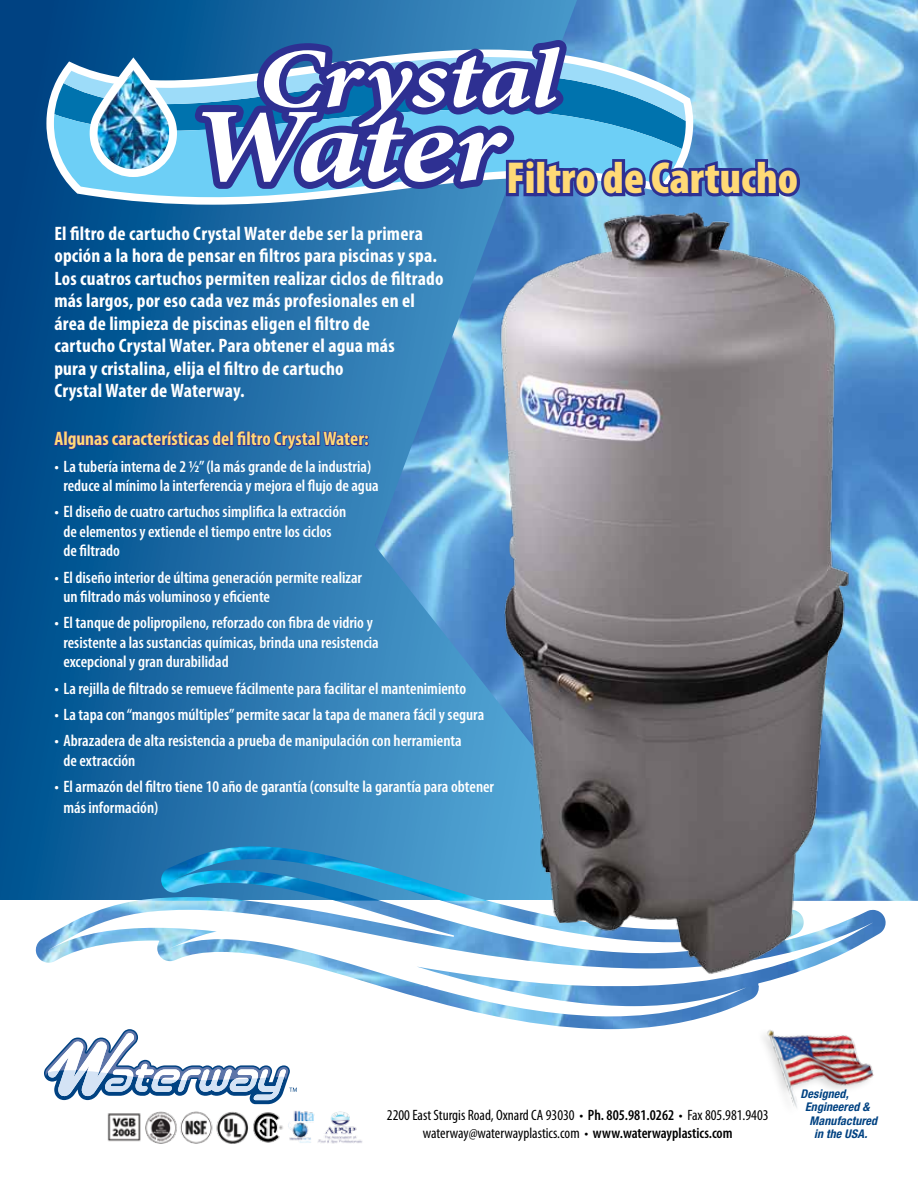
<style>
.page{position:relative;width:918px;height:1188px;background:#fff}
.page>*{position:absolute;margin:0;border:0;box-sizing:border-box;transform-origin:0 0}
.t1{font:900 condensed 45px "Myriad Pro";color:#ffd976}
.t2{font:700 condensed 19.5px/22.5px "Myriad Pro";letter-spacing:.01em;color:#fff}
.t3{font:700 condensed 19.5px "Myriad Pro";color:#ffd976}
.t4{font:600 condensed 16.5px/19.5px "Myriad Pro";color:#fff}
.t5{font:condensed 15px/18px "Myriad Pro";color:#000;text-align:center}
.t6{font:italic 700 condensed 12px "Helvetica Neue";letter-spacing:.01em;color:#004282}
.s1{font-weight:600}
</style>
<div class="page">
<svg style="left:0;top:0;width:375px;height:899px;background:#17649f"></svg>
<img style="left:76px;top:901px;width:310px;height:52px">
<img style="left:135px;top:846px;width:240px;height:55px">
<img style="left:375px;top:0;width:543px;height:901px">
<img style="left:386px;top:156px;width:532px;height:874px">
<svg style="left:54px;top:52px;width:628px;height:175px;background:#468bbb"></svg>
<svg style="left:64px;top:0;width:622px;height:158px;background:#327fb4"></svg>
<svg style="left:195px;top:40px;width:372px;height:149px;background:#357db6"></svg>
<img style="left:90px;top:57px;width:87px;height:120px">
<svg style="left:202px;top:47px;width:601px;height:155px"></svg>
<img style="left:789px;top:923px;width:82px;height:1px">
<img style="left:107px;top:1110px;width:256px;height:34px">
<div style="left:756px;top:1027px;width:119px;height:92px;background:#fff"></div>
<img style="left:760px;top:1001px;width:126px;height:107px">
<svg style="left:44px;top:1029px;width:253px;height:75px"></svg>
<svg style="left:53px;top:409px;width:316px;height:67px;background:#1b61a0"></svg>
<p class="t2" style="left:54px;top:222px;width:391px">El filtro de cartucho Crystal Water debe ser la primera opción a la hora de pensar en filtros para piscinas y spa.<br>Los cuatros cartuchos permiten realizar ciclos de filtrado más largos, por eso cada vez más profesionales en el área de limpieza de piscinas eligen el filtro de<br>cartucho Crystal Water. Para obtener el agua más<br>pura y cristalina, elija el filtro de cartucho<br>Crystal Water de Waterway.</p>
<p class="t3" style="left:54px;top:428px;width:316px">Algunas características del filtro Crystal Water:</p>
<p class="t4" style="left:54px;top:457px;width:326px;text-align:center">• La tubería interna de 2 ½”(la más grande de la industria) reduce al mínimo la interferencia y mejora el flujo de agua</p>
<p class="t4" style="left:63px;top:502px;width:284px;text-indent:-9px">• El diseño de cuatro cartuchos simplifica la extracción de elementos y extiende el tiempo entre los ciclos de filtrado</p>
<p class="t4" style="left:63px;top:568px;width:300px;text-indent:-9px">• El diseño interior de última generación permite realizar un filtrado más voluminoso y eficiente</p>
<p class="t4" style="left:63px;top:613px;width:317px;text-indent:-9px">• El tanque de polipropileno, reforzado con fibra de vidrio y resistente a las sustancias químicas, brinda una resistencia excepcional y gran durabilidad</p>
<p class="t4" style="left:54px;top:679px;width:413px">• La rejilla de filtrado se remueve fácilmente para facilitar el mantenimiento</p>
<p class="t4" style="left:54px;top:705px;width:431px">• La tapa con “mangos múltiples”permite sacar la tapa de manera fácil y segura</p>
<p class="t4" style="left:63px;top:731px;width:400px;text-indent:-9px">• Abrazadera de alta resistencia a prueba de manipulación con herramienta de extracción</p>
<p class="t4" style="left:63px;top:776px;width:432px;line-height:21.6px;text-indent:-9px">• El armazón del filtro tiene 10 año de garantía (consulte la garantía para obtener más información)</p>
<h1 class="t1" style="left:506px;top:153px;width:293px">Filtro de Cartucho</h1>
<p class="t5" style="left:387px;top:1107px;width:383px">2200 East Sturgis Road, Oxnard CA 93030 • <span class="s1">Ph. 805.981.0262</span> • Fax 805.981.9403 waterway@waterwayplastics.com • <span class="s1">www.waterwayplastics.com</span></p>
<p class="t6" style="left:801px;top:1086px;width:50px">Designed,</p>
<p class="t6" style="left:805px;top:1099px;width:66px">Engineered &amp;</p>
<p class="t6" style="left:810px;top:1113px;width:69px">Manufactured</p>
<p class="t6" style="left:814px;top:1126px;width:55px">in the USA.</p>
</div>
